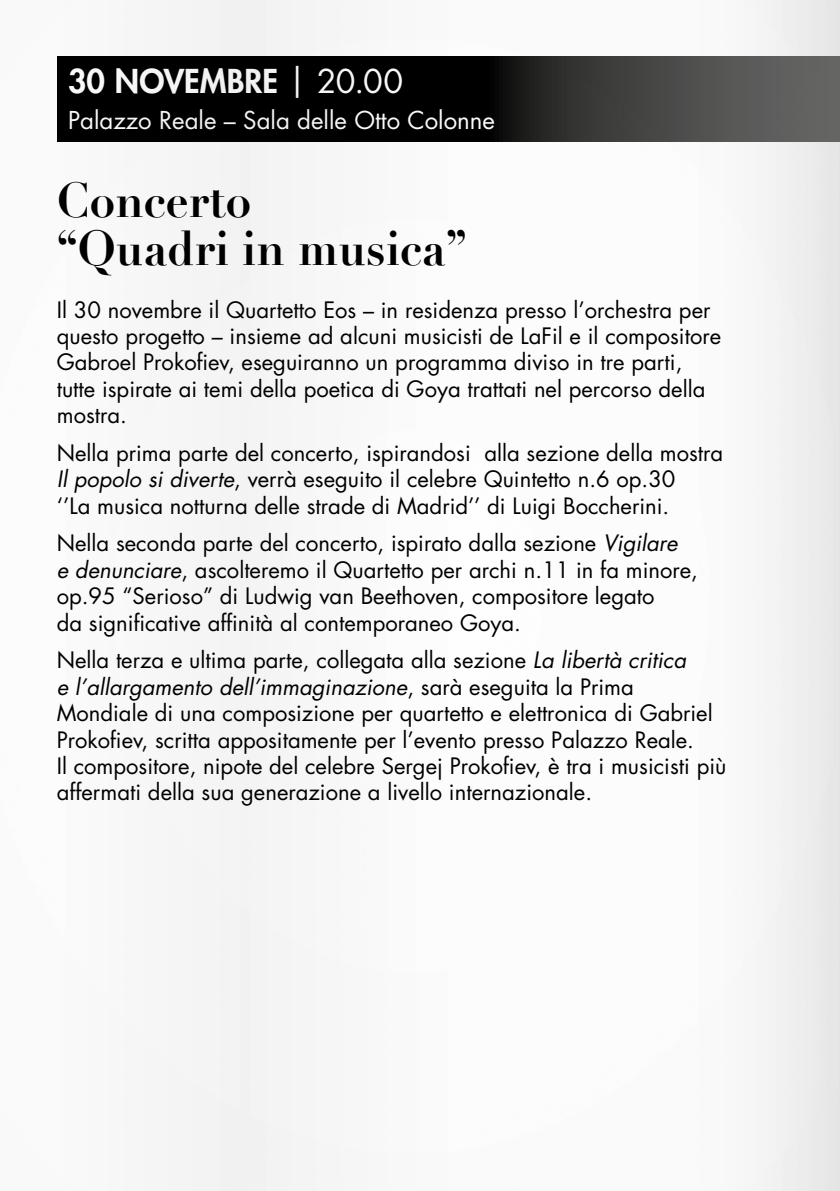
<style>
.page{position:relative;width:840px;height:1191px;background:#fff}
.page>*{position:absolute;margin:0;border:0;box-sizing:border-box;transform-origin:0 0}
.t1{font:700 48px/48px "Didot";color:#000;scale:.95 1}
.t2{font:800 32px "Futura Std";color:#fff}
.t3{font:24px "Futura Std";color:#fff}
.t4{font:22px/26.4px "Futura Std";color:#000}
.s1{font-weight:400}
.s2{font-style:italic}
</style>
<div class="page">
<img style="left:57px;top:0;width:782px;height:1191px">
<h2 class="t2" style="left:68px;top:61px;width:336px">30 NOVEMBRE <span class="s1">| 20.00</span></h2>
<p class="t3" style="left:68px;top:105px;width:428px">Palazzo Reale – Sala delle Otto Colonne</p>
<h1 class="t1" style="left:57px;top:176px;width:433px">Concerto<br>“Quadri in musica”</h1>
<p class="t4" style="left:57px;top:296px;width:665px">Il 30 novembre il Quartetto Eos – in residenza presso l’orchestra per questo progetto – insieme ad alcuni musicisti de LaFil e il compositore Gabroel Prokofiev, eseguiranno un programma diviso in tre parti, tutte ispirate ai temi della poetica di Goya trattati nel percorso della mostra.</p>
<p class="t4" style="left:57px;top:440px;width:667px">Nella prima parte del concerto, ispirandosi alla sezione della mostra<br><span class="s2">Il popolo si diverte</span>, verrà eseguito il celebre Quintetto n.6 op.30<br>‘’La musica notturna delle strade di Madrid’’ di Luigi Boccherini.</p>
<p class="t4" style="left:57px;top:530px;width:642px">Nella seconda parte del concerto, ispirato dalla sezione <span class="s2">Vigilare<br>e denunciare</span>, ascolteremo il Quartetto per archi n.11 in fa minore, op.95 “Serioso” di Ludwig van Beethoven, compositore legato<br>da significative affinità al contemporaneo Goya.</p>
<p class="t4" style="left:57px;top:647px;width:670px">Nella terza e ultima parte, collegata alla sezione <span class="s2">La libertà critica<br>e l’allargamento dell’immaginazione</span>, sarà eseguita la Prima Mondiale di una composizione per quartetto e elettronica di Gabriel Prokofiev, scritta appositamente per l’evento presso Palazzo Reale.<br>Il compositore, nipote del celebre Sergej Prokofiev, è tra i musicisti più affermati della sua generazione a livello internazionale.</p>
</div>
